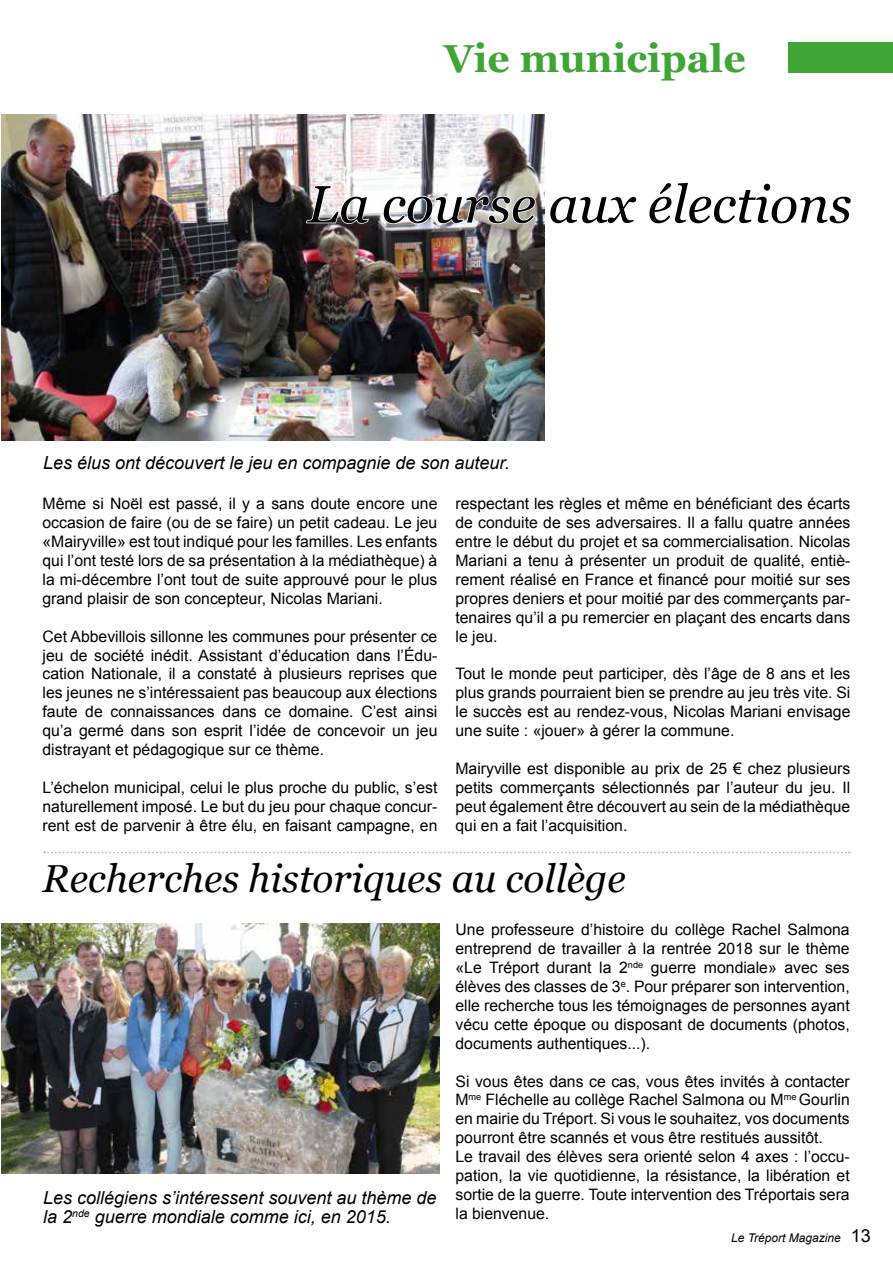
<style>
.page{position:relative;width:893px;height:1263px;background:#fff}
.page>*{position:absolute;margin:0;border:0;box-sizing:border-box;transform-origin:0 0}
.t1{font:italic 52.5px "Georgia";color:#000}
.t2{font:italic 39px "Georgia";color:#000}
.t3{font:700 39px "Georgia";color:#3fa535}
.t4{font:italic 18px/18.8px "Arial";color:#000}
.t5{font:15.75px/18.9px "Arial";color:#000;text-align:justify}
.t6{font:italic 12px "Arial";color:#000}
.s1{font-style:normal;font-size:18px}
</style>
<div class="page">
<div style="left:788px;top:43px;width:105px;height:30px;background:#3fa535"></div>
<img style="left:1px;top:115px;width:543px;height:325px">
<svg style="left:305px;top:185px;width:65px;height:40px"></svg>
<img style="left:382px;top:195px;width:154px;height:30px">
<img style="left:1px;top:923px;width:439px;height:251px">
<svg style="left:44px;top:851px;width:806px;height:2px"></svg>
<h2 class="t3" style="left:444px;top:29px;width:303px">Vie municipale</h2>
<h1 class="t1" style="left:308px;top:166px;width:546px">La course aux élections</h1>
<p class="t4" style="left:43px;top:454px;width:468px">Les élus ont découvert le jeu en compagnie de son auteur.</p>
<p class="t5" style="left:43px;top:494px;width:396px">Même si Noël est passé, il y a sans doute encore une occasion de faire (ou de se faire) un petit cadeau. Le jeu «Mairyville» est tout indiqué pour les familles. Les enfants qui l’ont testé lors de sa présentation à la médiathèque) à la mi-décembre l’ont tout de suite approuvé pour le plus grand plaisir de son concepteur, Nicolas Mariani.</p>
<p class="t5" style="left:43px;top:627px;width:396px">Cet Abbevillois sillonne les communes pour présenter ce jeu de société inédit. Assistant d’éducation dans l’Édu&shy;cation Nationale, il a constaté à plusieurs reprises que les jeunes ne s’intéressaient pas beaucoup aux élections faute de connaissances dans ce domaine. C’est ainsi qu’a germé dans son esprit l’idée de concevoir un jeu distrayant et pédagogique sur ce thème.</p>
<p class="t5" style="left:43px;top:778px;width:396px">L’échelon municipal, celui le plus proche du public, s’est naturellement imposé. Le but du jeu pour chaque concur&shy;rent est de parvenir à être élu, en faisant campagne, en</p>
<p class="t5" style="left:455px;top:494px;width:396px">respectant les règles et même en bénéficiant des écarts de conduite de ses adversaires. Il a fallu quatre années entre le début du projet et sa commercialisation. Nicolas Mariani a tenu à présenter un produit de qualité, entiè&shy;rement réalisé en France et financé pour moitié sur ses propres deniers et pour moitié par des commerçants par&shy;tenaires qu’il a pu remercier en plaçant des encarts dans le jeu.</p>
<p class="t5" style="left:455px;top:665px;width:396px">Tout le monde peut participer, dès l’âge de 8 ans et les plus grands pourraient bien se prendre au jeu très vite. Si le succès est au rendez-vous, Nicolas Mariani envisage une suite : «jouer» à gérer la commune.</p>
<p class="t5" style="left:455px;top:759px;width:396px">Mairyville est disponible au prix de 25 € chez plusieurs petits commerçants sélectionnés par l’auteur du jeu. Il peut également être découvert au sein de la médiathèque qui en a fait l’acquisition.</p>
<h2 class="t2" style="left:43px;top:850px;width:585px">Recherches historiques au collège</h2>
<p class="t5" style="left:455px;top:920px;width:396px">Une professeure d’histoire du collège Rachel Salmona entreprend de travailler à la rentrée 2018 sur le thème «Le Tréport durant la 2<sup>nde</sup> guerre mondiale» avec ses élèves des classes de 3<sup>e</sup>. Pour préparer son intervention, elle recherche tous les témoignages de personnes ayant vécu cette époque ou disposant de documents (photos, documents authentiques...).</p>
<p class="t5" style="left:455px;top:1072px;width:396px;text-align:left">Si vous êtes dans ce cas, vous êtes invités à contacter M<sup>me</sup> Fléchelle au collège Rachel Salmona ou M<sup>me</sup> Gourlin en mairie du Tréport. Si vous le souhaitez, vos documents pourront être scannés et vous être restitués aussitôt.<br>Le travail des élèves sera orienté selon 4 axes : l’occu&shy;pation, la vie quotidienne, la résistance, la libération et sortie de la guerre. Toute intervention des Tréportais sera la bienvenue.</p>
<p class="t4" style="left:43px;top:1189px;width:395px">Les collégiens s’intéressent souvent au thème de la 2<sup>nde</sup> guerre mondiale comme ici, en 2015.</p>
<p class="t6" style="left:731px;top:1230px;width:141px">Le Tréport Magazine <span class="s1">13</span></p>
</div>
